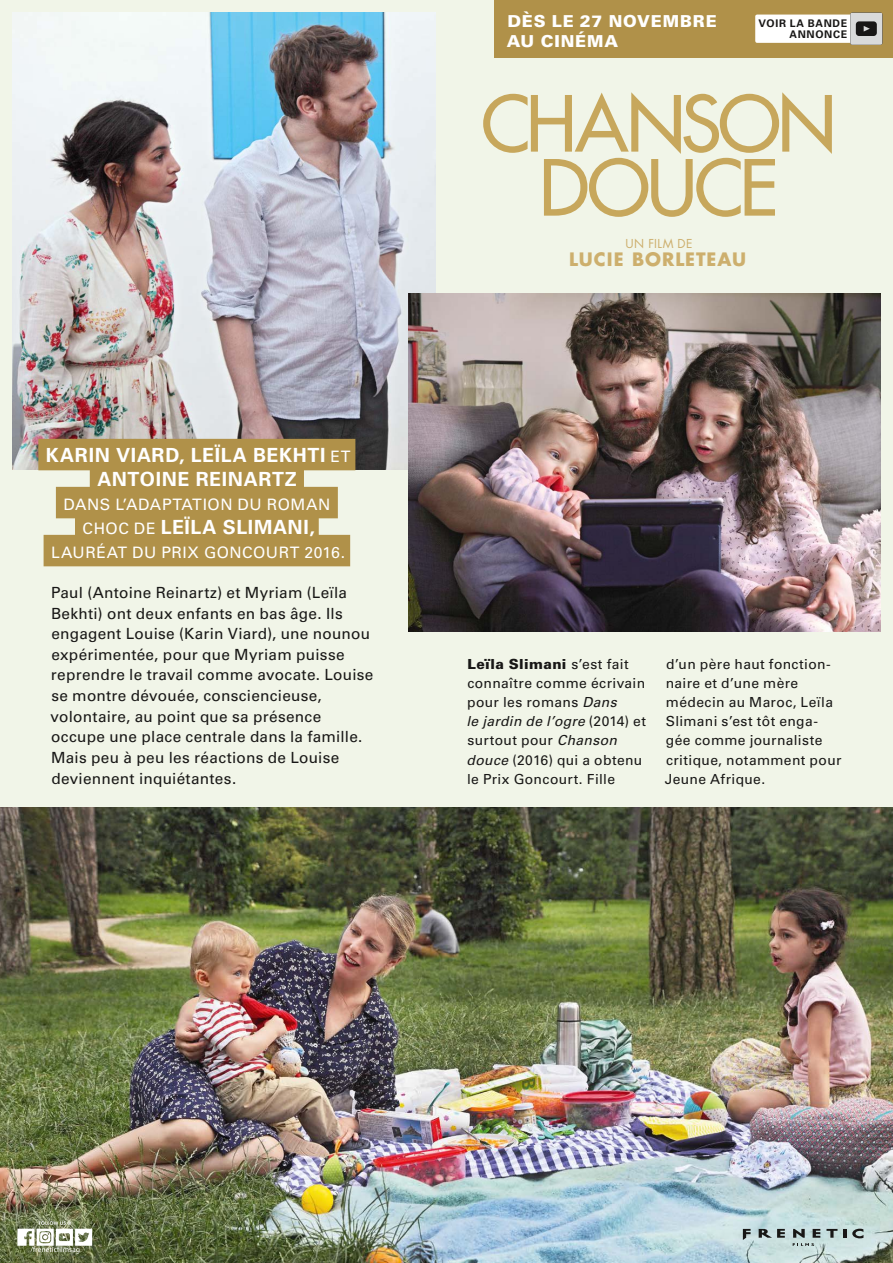
<style>
.page{position:relative;width:893px;height:1263px;background:#f1f5e8}
.page>*{position:absolute;margin:0;border:0;box-sizing:border-box;transform-origin:0 0}
.t1{font:700 19.5px/24px "Univers LT Std";letter-spacing:.03em;color:#fff;text-align:center}
.t2{font:700 18px "Futura";letter-spacing:.055em;color:#cdaf6d}
.t3{font:900 16.5px/19.5px "Univers LT Std";letter-spacing:.05em;color:#fff}
.t4{font:15.75px "Univers LT Std";letter-spacing:.035em;color:#fff}
.t5{font:15.3px/20.5px "Univers LT Std";letter-spacing:.015em;color:#181716}
.t6{font:13.8px/19px "Univers LT Std";letter-spacing:.025em;color:#181716}
.t7{font:12px "Futura";letter-spacing:.035em;color:#cdaf6d}
.t8{font:700 10.5px/11.4px "Univers LT Std";letter-spacing:.065em;color:#181716;text-align:right}
.s1{font-weight:400;font-size:15.75px}
.s2{font-weight:900}
.s3{font-style:italic}
</style>
<div class="page">
<img style="left:0;top:808px;width:893px;height:455px">
<svg style="left:743px;top:1229px;width:8px;height:11px"></svg>
<svg style="left:759px;top:1229px;width:26px;height:9px"></svg>
<svg style="left:826px;top:1229px;width:11px;height:9px"></svg>
<svg style="left:843px;top:1229px;width:3px;height:9px"></svg>
<svg style="left:793px;top:1229px;width:27px;height:17px"></svg>
<svg style="left:852px;top:1229px;width:11px;height:9px"></svg>
<svg style="left:17px;top:1221px;width:75px;height:32px;background:#a9b098"></svg>
<svg style="left:483px;top:92px;width:349px;height:125px"></svg>
<img style="left:13px;top:13px;width:422px;height:456px">
<div style="left:38px;top:439px;width:317px;height:31px;background:#b09149"></div>
<div style="left:90px;top:463px;width:214px;height:31px;background:#b09149"></div>
<div style="left:56px;top:487px;width:282px;height:31px;background:#b09149"></div>
<div style="left:75px;top:511px;width:244px;height:31px;background:#b09149"></div>
<div style="left:44px;top:535px;width:306px;height:31px;background:#b09149"></div>
<img style="left:408px;top:294px;width:472px;height:337px">
<div style="left:494px;top:0;width:399px;height:57px;background:#b09149"></div>
<div style="left:755px;top:15px;width:117px;height:28px;background:#fff;border-radius:2px"></div>
<svg style="left:850px;top:13px;width:32px;height:32px"></svg>
<p class="t1" style="left:46px;top:443px;width:306px">KARIN VIARD, LEÏLA BEKHTI <span class="s1">ET<br></span>ANTOINE REINARTZ</p>
<p class="t4" style="left:64px;top:495px;width:268px">DANS L’ADAPTATION DU ROMAN</p>
<p class="t1" style="left:83px;top:515px;width:234px"><span class="s1">CHOC DE</span> LEÏLA SLIMANI,</p>
<p class="t4" style="left:51px;top:543px;width:295px">LAURÉAT DU PRIX GONCOURT 2016.</p>
<p class="t5" style="left:51px;top:582px;width:324px">Paul (Antoine Reinartz) et Myriam (Leïla Bekhti) ont deux enfants en bas âge. Ils engagent Louise (Karin Viard), une nounou expérimentée, pour que Myriam puisse reprendre le travail comme avocate. Louise se montre dévouée, consciencieuse, volontaire, au point que sa présence occupe une place centrale dans la famille.<br>Mais peu à peu les réactions de Louise deviennent inquiétantes.</p>
<p class="t3" style="left:507px;top:11px;width:212px">DÈS LE 27 NOVEMBRE<br>AU CINÉMA</p>
<p class="t8" style="left:759px;top:18px;width:90px">VOIR LA BANDE<br>ANNONCE</p>
<p class="t7" style="left:625px;top:235px;width:69px">UN FILM DE</p>
<p class="t2" style="left:569px;top:247px;width:179px">LUCIE BORLETEAU</p>
<p class="t6" style="left:466px;top:655px;width:181px"><span class="s2">Leïla Slimani</span> s’est fait connaître comme écrivain pour les romans <span class="s3">Dans<br>le jardin de l’ogre</span> (2014) et surtout pour <span class="s3">Chanson douce</span> (2016) qui a obtenu le Prix Goncourt. Fille</p>
<p class="t6" style="left:665px;top:655px;width:178px">d’un père haut fonction&shy;naire et d’une mère médecin au Maroc, Leïla<br>Slimani s’est tôt enga&shy;gée comme journaliste critique, notamment pour<br>Jeune Afrique.</p>
</div>
